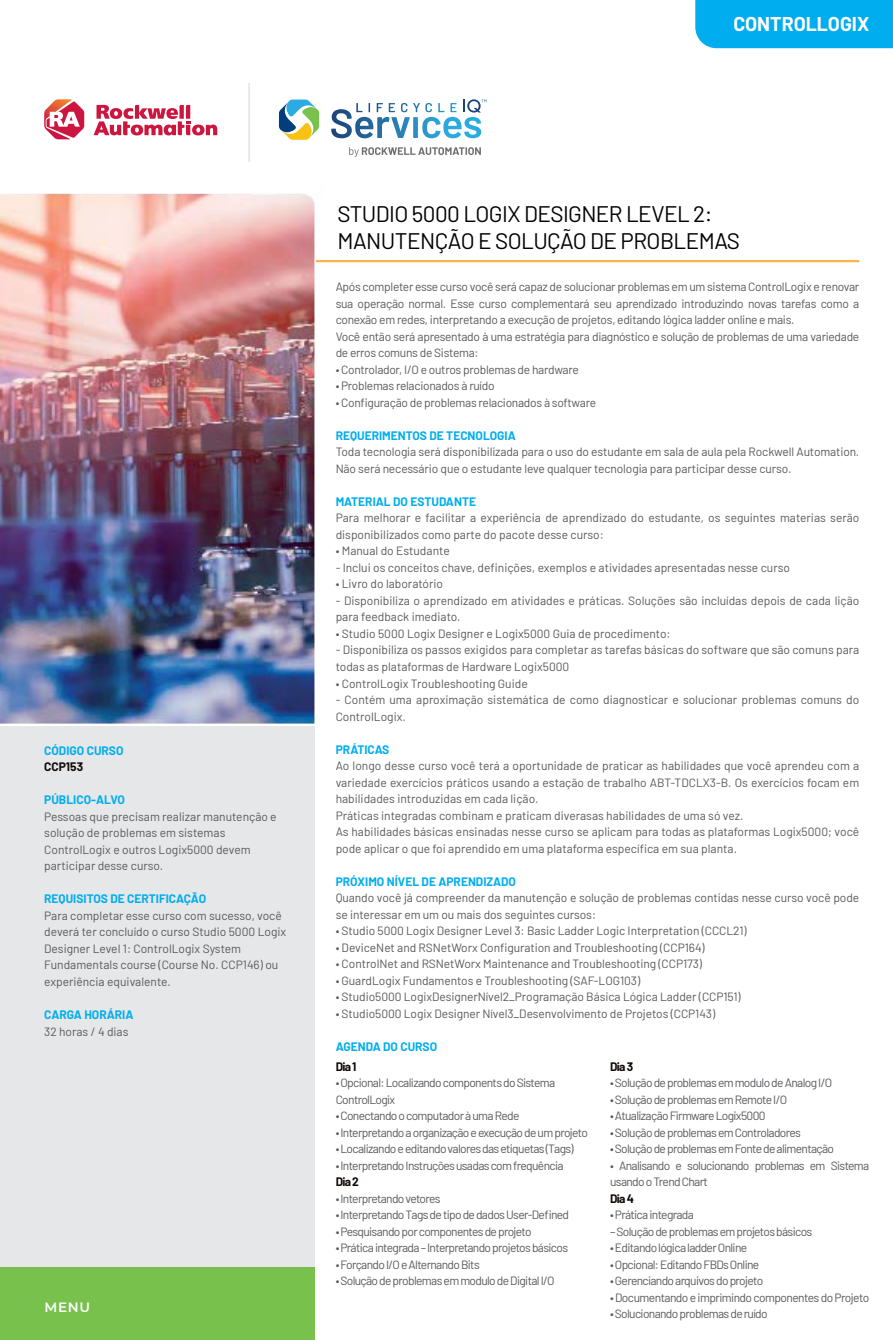
<style>
.page{position:relative;width:893px;height:1340px;background:#fff}
.page>*{position:absolute;margin:0;border:0;box-sizing:border-box;transform-origin:0 0}
.t1{font:22.5px/27px "Barlow";letter-spacing:-.025em;color:#000}
.t2{font:700 19.5px "Barlow";color:#fff}
.t3{font:600 13.5px "Montserrat";color:#fff}
.t4{font:12px/16.5px "Barlow";letter-spacing:-.01em;color:#58595b}
.t5{font:12px/16.5px "Barlow";letter-spacing:-.055em;color:#58595b}
.t6{font:700 12px "Barlow";color:#00aeef}
.t7{font:12px "Barlow";letter-spacing:-.045em;color:#58595b}
.t8{font:700 12px "Barlow";letter-spacing:-.055em;color:#100906}
</style>
<div class="page">
<div style="left:0;top:726px;width:314px;height:541px;background:#e6e7e8"></div>
<div style="left:0;top:1267px;width:314px;height:72px;background:#78c14c"></div>
<hr style="left:248px;top:83px;width:2px;height:79px;background:#e6e7e8">
<svg style="left:279px;top:100px;width:40px;height:14px"></svg>
<svg style="left:332px;top:99px;width:154px;height:15px"></svg>
<svg style="left:44px;top:99px;width:40px;height:15px"></svg>
<svg style="left:96px;top:105px;width:95px;height:9px"></svg>
<img style="left:0;top:114px;width:860px;height:675px">
<div style="left:695px;top:0;width:198px;height:48px;background:#00aeef"></div>
<h2 class="t2" style="left:733px;top:9px;width:138px">CONTROLLOGIX</h2>
<p class="t6" style="left:44px;top:741px;width:81px">CÓDIGO CURSO</p>
<p class="t8" style="left:44px;top:758px;width:40px">CCP153</p>
<p class="t6" style="left:44px;top:791px;width:82px">PÚBLICO-ALVO</p>
<p class="t4" style="left:44px;top:807px;width:234px">Pessoas que precisam realizar manutenção e solução de problemas em sistemas ControlLogix e outros Logix5000 devem participar desse curso.</p>
<p class="t6" style="left:44px;top:890px;width:163px">REQUISITOS DE CERTIFICAÇÃO</p>
<p class="t4" style="left:44px;top:906px;width:243px">Para completar esse curso com sucesso, você deverá ter concluído o curso Studio 5000 Logix Designer Level 1: ControlLogix System Fundamentals course (Course No. CCP146) ou experiência equivalente.</p>
<p class="t6" style="left:44px;top:1005px;width:91px">CARGA HORÁRIA</p>
<p class="t4" style="left:44px;top:1022px;width:86px">32 horas / 4 dias</p>
<p class="t3" style="left:45px;top:1297px;width:47px">MENU</p>
<h1 class="t1" style="left:338px;top:199px;width:404px">STUDIO 5000 LOGIX DESIGNER LEVEL 2:<br>MANUTENÇÃO E SOLUÇÃO DE PROBLEMAS</h1>
<p class="t4" style="left:336px;top:278px;width:525px">Após completer esse curso você será capaz de solucionar problemas em um sistema ControlLogix e renovar sua operação normal. Esse curso complementará seu aprendizado introduzindo novas tarefas como a conexão em redes, interpretando a execução de projetos, editando lógica ladder online e mais.<br>Você então será apresentado à uma estratégia para diagnóstico e solução de problemas de uma variedade de erros comuns de Sistema:</p>
<p class="t4" style="left:336px;top:360px;width:245px">• Controlador, I/O e outros problemas de hardware</p>
<p class="t4" style="left:336px;top:377px;width:160px">• Problemas relacionados à ruído</p>
<p class="t4" style="left:336px;top:393px;width:262px">• Configuração de problemas relacionados à software</p>
<p class="t6" style="left:336px;top:426px;width:182px">REQUERIMENTOS DE TECNOLOGIA</p>
<p class="t4" style="left:336px;top:443px;width:525px">Toda tecnologia será disponibilizada para o uso do estudante em sala de aula pela Rockwell Automation.<br>Não será necessário que o estudante leve qualquer tecnologia para participar desse curso.</p>
<p class="t6" style="left:336px;top:492px;width:142px">MATERIAL DO ESTUDANTE</p>
<p class="t4" style="left:336px;top:509px;width:525px">Para melhorar e facilitar a experiência de aprendizado do estudante, os seguintes materias serão disponibilizados como parte do pacote desse curso:</p>
<p class="t4" style="left:336px;top:542px;width:116px">• Manual do Estudante</p>
<p class="t4" style="left:336px;top:558px;width:456px">- Inclui os conceitos chave, definições, exemplos e atividades apresentadas nesse curso</p>
<p class="t4" style="left:336px;top:575px;width:109px">• Livro do laboratório</p>
<p class="t4" style="left:336px;top:591px;width:525px">- Disponibiliza o aprendizado em atividades e práticas. Soluções são incluídas depois de cada lição para feedback imediato.</p>
<p class="t4" style="left:336px;top:624px;width:337px">• Studio 5000 Logix Designer e Logix5000 Guia de procedimento:</p>
<p class="t4" style="left:336px;top:641px;width:525px">- Disponibiliza os passos exigidos para completar as tarefas básicas do software que são comuns para todas as plataformas de Hardware Logix5000</p>
<p class="t4" style="left:336px;top:674px;width:194px">• ControlLogix Troubleshooting Guide</p>
<p class="t4" style="left:336px;top:690px;width:525px">- Contém uma aproximação sistemática de como diagnosticar e solucionar problemas comuns do<br>ControlLogix.</p>
<p class="t6" style="left:336px;top:740px;width:55px">PRÁTICAS</p>
<p class="t4" style="left:336px;top:756px;width:525px">Ao longo desse curso você terá a oportunidade de praticar as habilidades que você aprendeu com a variedade exercícios práticos usando a estação de trabalho ABT-TDCLX3-B. Os exercícios focam em habilidades introduzidas em cada lição.<br>Práticas integradas combinam e praticam diverasas habilidades de uma só vez.<br>As habilidades básicas ensinadas nesse curso se aplicam para todas as plataformas Logix5000; você pode aplicar o que foi aprendido em uma plataforma específica em sua planta.</p>
<p class="t6" style="left:336px;top:872px;width:182px">PRÓXIMO NÍVEL DE APRENDIZADO</p>
<p class="t4" style="left:336px;top:888px;width:525px">Quando você já compreender da manutenção e solução de problemas contidas nesse curso você pode se interessar em um ou mais dos seguintes cursos:</p>
<p class="t4" style="left:336px;top:921px;width:413px">• Studio 5000 Logix Designer Level 3: Basic Ladder Logic Interpretation (CCCL21)</p>
<p class="t4" style="left:336px;top:938px;width:371px">• DeviceNet and RSNetWorx Configuration and Troubleshooting (CCP164)</p>
<p class="t4" style="left:336px;top:954px;width:368px">• ControlNet and RSNetWorx Maintenance and Troubleshooting (CCP173)</p>
<p class="t4" style="left:336px;top:971px;width:306px">• GuardLogix Fundamentos e Troubleshooting (SAF-LOG103)</p>
<p class="t4" style="left:336px;top:987px;width:406px">• Studio5000 LogixDesignerNível2_Programação Básica Lógica Ladder (CCP151)</p>
<p class="t4" style="left:336px;top:1004px;width:381px">• Studio5000 Logix Designer Nível3_Desenvolvimento de Projetos (CCP143)</p>
<p class="t6" style="left:336px;top:1037px;width:103px">AGENDA DO CURSO</p>
<p class="t8" style="left:336px;top:1057px;width:22px">Dia 1</p>
<p class="t5" style="left:336px;top:1073px;width:221px">• Opcional: Localizando components do Sistema<br>ControlLogix</p>
<p class="t5" style="left:336px;top:1106px;width:185px">• Conectando o computador à uma Rede</p>
<p class="t5" style="left:336px;top:1123px;width:254px">• Interpretando a organização e execução de um projeto</p>
<p class="t5" style="left:336px;top:1139px;width:240px">• Localizando e editando valores das etiquetas (Tags)</p>
<p class="t5" style="left:336px;top:1156px;width:229px">• Interpretando Instruções usadas com frequência</p>
<p class="t8" style="left:336px;top:1173px;width:25px">Dia 2</p>
<p class="t5" style="left:336px;top:1189px;width:106px">• Interpretando vetores</p>
<p class="t5" style="left:336px;top:1205px;width:235px">• Interpretando Tags de tipo de dados User-Defined</p>
<p class="t5" style="left:336px;top:1222px;width:197px">• Pesquisando por componentes de projeto</p>
<p class="t5" style="left:336px;top:1238px;width:234px">• Prática integrada – Interpretando projetos básicos</p>
<p class="t5" style="left:336px;top:1255px;width:146px">• Forçando I/O e Alternando Bits</p>
<p class="t5" style="left:336px;top:1271px;width:221px">• Solução de problemas em modulo de Digital I/O</p>
<p class="t8" style="left:610px;top:1057px;width:25px">Dia 3</p>
<p class="t5" style="left:610px;top:1073px;width:224px">• Solução de problemas em modulo de Analog I/O</p>
<p class="t5" style="left:610px;top:1090px;width:179px">• Solução de problemas em Remote I/O</p>
<p class="t5" style="left:610px;top:1106px;width:157px">• Atualização Firmware Logix5000</p>
<p class="t5" style="left:610px;top:1123px;width:192px">• Solução de problemas em Controladores</p>
<p class="t5" style="left:610px;top:1139px;width:226px">• Solução de problemas em Fonte de alimentação</p>
<p class="t5" style="left:610px;top:1156px;width:261px">• Analisando e solucionando problemas em Sistema usando o Trend Chart</p>
<p class="t8" style="left:610px;top:1189px;width:25px">Dia 4</p>
<p class="t5" style="left:610px;top:1205px;width:85px">• Prática integrada</p>
<p class="t5" style="left:610px;top:1222px;width:204px">– Solução de problemas em projetos básicos</p>
<p class="t5" style="left:610px;top:1238px;width:139px">• Editando lógica ladder Online</p>
<p class="t5" style="left:610px;top:1255px;width:151px">• Opcional: Editando FBDs Online</p>
<p class="t5" style="left:610px;top:1271px;width:155px">• Gerenciando arquivos do projeto</p>
<p class="t7" style="left:610px;top:1288px;width:261px">• Documentando e imprimindo componentes do Projeto</p>
<p class="t5" style="left:610px;top:1304px;width:159px">• Solucionando problemas de ruído</p>
</div>
